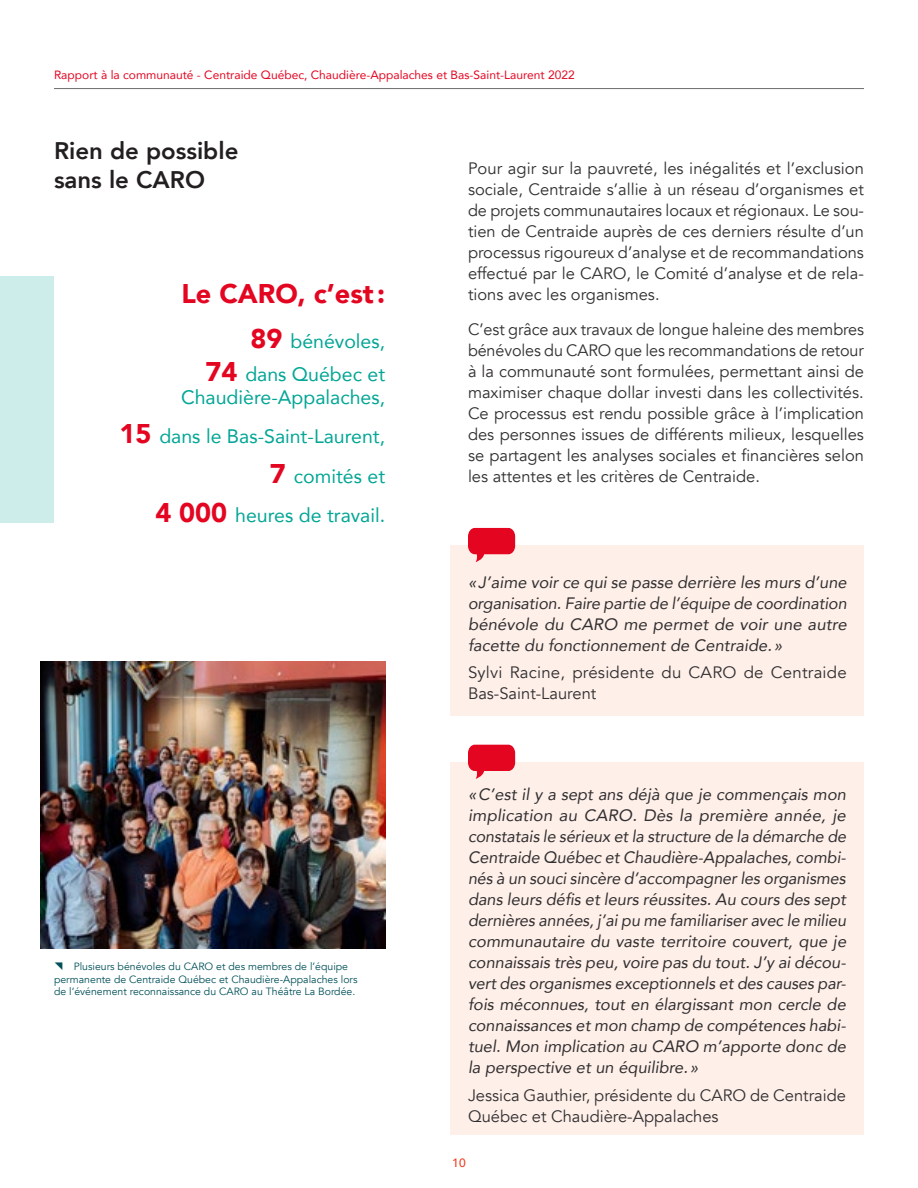
<style>
.page{position:relative;width:918px;height:1188px;background:#fff}
.page>*{position:absolute;margin:0;border:0;box-sizing:border-box;transform-origin:0 0}
.t1{font:900 27px "Avenir";color:#e40521}
.t2{font:800 24px/28.8px "Avenir";color:#231f20}
.t3{font:19.5px/39.2px "Avenir";color:#03a696;text-align:right}
.t4{font:16.5px/21px "Avenir";color:#312f30;text-align:justify}
.t5{font:italic 16.5px/21px "Avenir";color:#312f30;text-align:justify}
.t6{font:12px "Avenir";color:#e40521}
.t7{font:500 12px "Avenir";color:#ef3e22}
.t8{font:10.5px/12.6px "Avenir";color:#025159}
.s1{font-weight:900;font-size:27px;color:#e40521}
</style>
<div class="page">
<hr style="left:54px;top:88px;width:810px;height:1px;background:#6c6d70">
<div style="left:0;top:276px;width:54px;height:246px;background:#cdedea"></div>
<div style="left:450px;top:545px;width:414px;height:171px;background:#feefe9"></div>
<svg style="left:468px;top:528px;width:47px;height:34px"></svg>
<div style="left:450px;top:762px;width:414px;height:372px;background:#feefe9"></div>
<svg style="left:468px;top:745px;width:47px;height:34px"></svg>
<img style="left:40px;top:661px;width:345px;height:288px">
<p class="t6" style="left:54px;top:65px;width:522px">Rapport à la communauté - Centraide Québec, Chaudière-Appalaches et Bas-Saint-Laurent 2022</p>
<h2 class="t2" style="left:54px;top:136px;width:186px">Rien de possible sans le CARO</h2>
<h1 class="t1" style="left:181px;top:270px;width:205px">Le CARO, c’est :</h1>
<p class="t3" style="left:205px;top:325px;width:181px;line-height:32.4px"><span class="s1">89</span> bénévoles,<br><span class="s1">74</span> dans Québec et</p>
<p class="t3" style="left:119px;top:377px;width:267px">Chaudière-Appalaches,<br><span class="s1">15</span> dans le Bas-Saint-Laurent,<br><span class="s1">7</span> comités et<br><span class="s1">4 000</span> heures de travail.</p>
<p class="t8" style="left:54px;top:960px;width:305px;text-indent:20px">Plusieurs bénévoles du CARO et des membres de l’équipe permanente de Centraide Québec et Chaudière-Appalaches lors de l’événement reconnaissance du CARO au Théâtre La Bordée.</p>
<p class="t4" style="left:468px;top:158px;width:398px">Pour agir sur la pauvreté, les inégalités et l’exclusion sociale, Centraide s’allie à un réseau d’organismes et de projets communautaires locaux et régionaux. Le sou&shy;tien de Centraide auprès de ces derniers résulte d’un processus rigoureux d’analyse et de recommandations effectué par le CARO, le Comité d’analyse et de rela&shy;tions avec les organismes.</p>
<p class="t4" style="left:468px;top:319px;width:398px">C’est grâce aux travaux de longue haleine des membres bénévoles du CARO que les recommandations de retour à la communauté sont formulées, permettant ainsi de maximiser chaque dollar investi dans les collectivités.<br>Ce processus est rendu possible grâce à l’implication des personnes issues de différents milieux, lesquelles se partagent les analyses sociales et financières selon les attentes et les critères de Centraide.</p>
<p class="t5" style="left:468px;top:571px;width:380px">« J’aime voir ce qui se passe derrière les murs d’une organisation. Faire partie de l’équipe de coordination bénévole du CARO me permet de voir une autre facette du fonctionnement de Centraide. »</p>
<p class="t4" style="left:468px;top:663px;width:380px">Sylvi Racine, présidente du CARO de Centraide<br>Bas-Saint-Laurent</p>
<p class="t5" style="left:468px;top:784px;width:380px">«C’est il y a sept ans déjà que je commençais mon implication au CARO. Dès la première année, je constatais le sérieux et la structure de la démarche de Centraide Québec et Chaudière-Appalaches, combi&shy;nés à un souci sincère d’accompagner les organismes dans leurs défis et leurs réussites. Au cours des sept dernières années, j’ai pu me familiariser avec le milieu communautaire du vaste territoire couvert, que je connaissais très peu, voire pas du tout. J’y ai décou&shy;vert des organismes exceptionnels et des causes par&shy;fois méconnues, tout en élargissant mon cercle de connaissances et mon champ de compétences habi&shy;tuel. Mon implication au CARO m’apporte donc de la perspective et un équilibre. »</p>
<p class="t4" style="left:468px;top:1085px;width:380px">Jessica Gauthier, présidente du CARO de Centraide<br>Québec et Chaudière-Appalaches</p>
<p class="t7" style="left:452px;top:1152px;width:15px">10</p>
</div>
